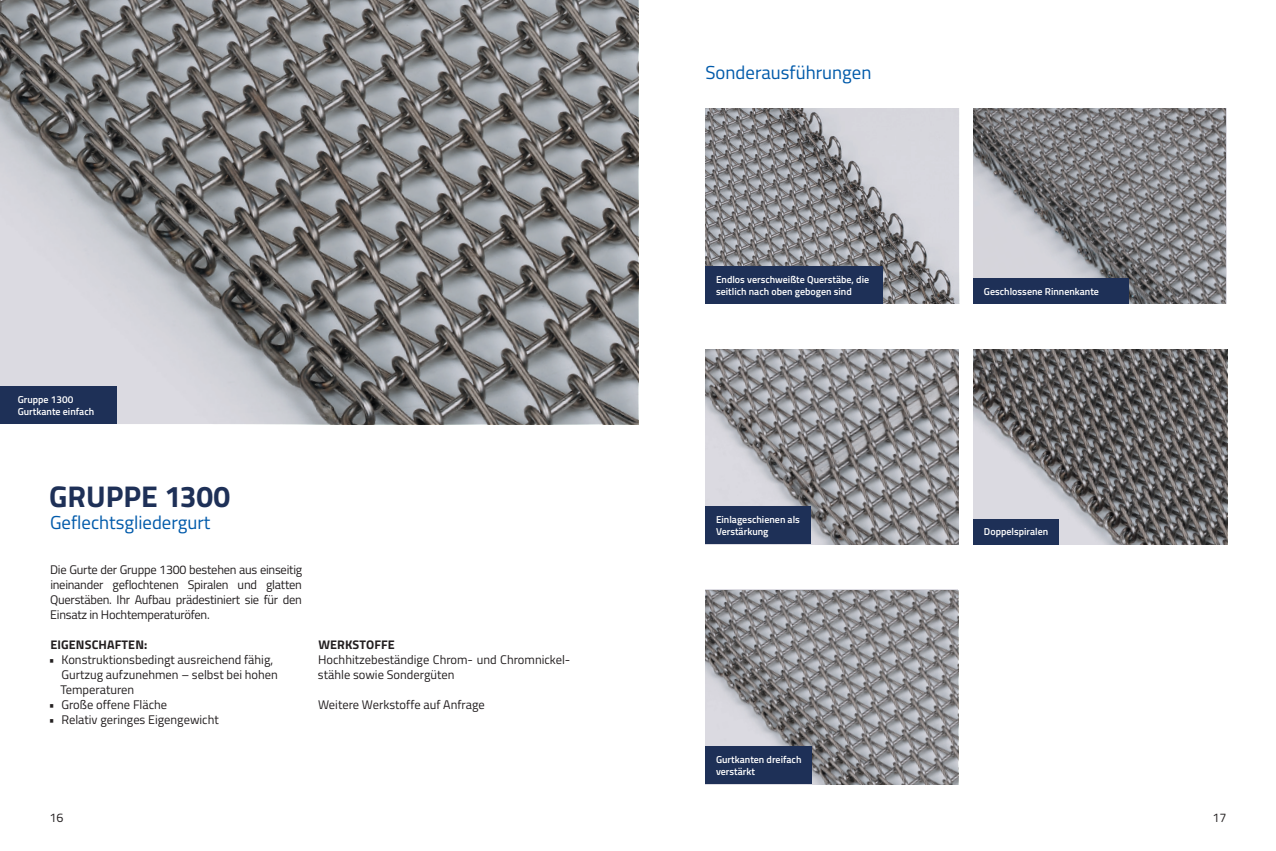
<style>
.page{position:relative;width:1276px;height:851px;background:#fff}
.page>*{position:absolute;margin:0;border:0;box-sizing:border-box;transform-origin:0 0}
.t1{font:700 30px "Titillium";color:#1e3057}
.t2{font:18.75px "Titillium";color:#015aaa}
.t3{font:12.5px/15px "Titillium";color:#231f20}
.t4{font:700 12.5px "Titillium";letter-spacing:.01em;color:#231f20}
.t5{font:600 10px/12.5px "Titillium";color:#fff}
</style>
<div class="page">
<svg style="left:705px;top:109px;width:253px;height:195px;background:#a1a1a5"></svg>
<svg style="left:973px;top:109px;width:253px;height:195px;background:#8b8b8e"></svg>
<svg style="left:705px;top:349px;width:253px;height:195px;background:#969598"></svg>
<svg style="left:0;top:0;width:638px;height:424px;background:#8c8c8e"></svg>
<div style="left:0;top:386px;width:116px;height:38px;background:#1e3057"></div>
<svg style="left:705px;top:589px;width:253px;height:195px;background:#949396"></svg>
<svg style="left:973px;top:349px;width:253px;height:195px;background:#777577"></svg>
<div style="left:705px;top:266px;width:177px;height:38px;background:#1e3057"></div>
<div style="left:973px;top:279px;width:155px;height:25px;background:#1e3057"></div>
<div style="left:705px;top:506px;width:106px;height:38px;background:#1e3057"></div>
<div style="left:973px;top:519px;width:86px;height:25px;background:#1e3057"></div>
<div style="left:705px;top:746px;width:107px;height:38px;background:#1e3057"></div>
<p class="t5" style="left:18px;top:392px;width:78px">Gruppe 1300<br>Gurtkante einfach</p>
<h1 class="t1" style="left:49px;top:473px;width:183px">GRUPPE 1300</h1>
<h2 class="t2" style="left:50px;top:508px;width:162px">Geflechtsgliedergurt</h2>
<p class="t3" style="left:50px;top:561px;width:254px;text-align:justify">Die Gurte der Gruppe 1300 bestehen aus einseitig ineinander geflochtenen Spiralen und glatten Querstäben. Ihr Aufbau prädestiniert sie für den Einsatz in Hochtemperaturöfen.</p>
<p class="t4" style="left:50px;top:635px;width:98px">EIGENSCHAFTEN:</p>
<p class="t3" style="left:60px;top:651px;width:219px;text-indent:-12px">• Konstruktionsbedingt ausreichend fähig,<br>Gurtzug aufzunehmen – selbst bei hohen<br>Temperaturen</p>
<p class="t3" style="left:49px;top:696px;width:120px">• Große offene Fläche</p>
<p class="t3" style="left:49px;top:711px;width:172px">• Relativ geringes Eigengewicht</p>
<p class="t4" style="left:318px;top:635px;width:78px">WERKSTOFFE</p>
<p class="t3" style="left:318px;top:651px;width:254px">Hochhitzebeständige Chrom- und Chromnickel&shy;stähle sowie Sondergüten</p>
<p class="t3" style="left:318px;top:696px;width:168px">Weitere Werkstoffe auf Anfrage</p>
<h2 class="t2" style="left:705px;top:58px;width:167px">Sonderausführungen</h2>
<p class="t5" style="left:716px;top:272px;width:155px">Endlos verschweißte Querstäbe, die seitlich nach oben gebogen sind</p>
<p class="t5" style="left:716px;top:512px;width:85px">Einlageschienen als<br>Verstärkung</p>
<p class="t5" style="left:716px;top:752px;width:87px">Gurtkanten dreifach verstärkt</p>
<p class="t5" style="left:984px;top:285px;width:117px">Geschlossene Rinnenkante</p>
<p class="t5" style="left:984px;top:525px;width:66px">Doppelspiralen</p>
<p class="t3" style="left:50px;top:809px;width:16px">16</p>
<p class="t3" style="left:1212px;top:809px;width:16px">17</p>
</div>
